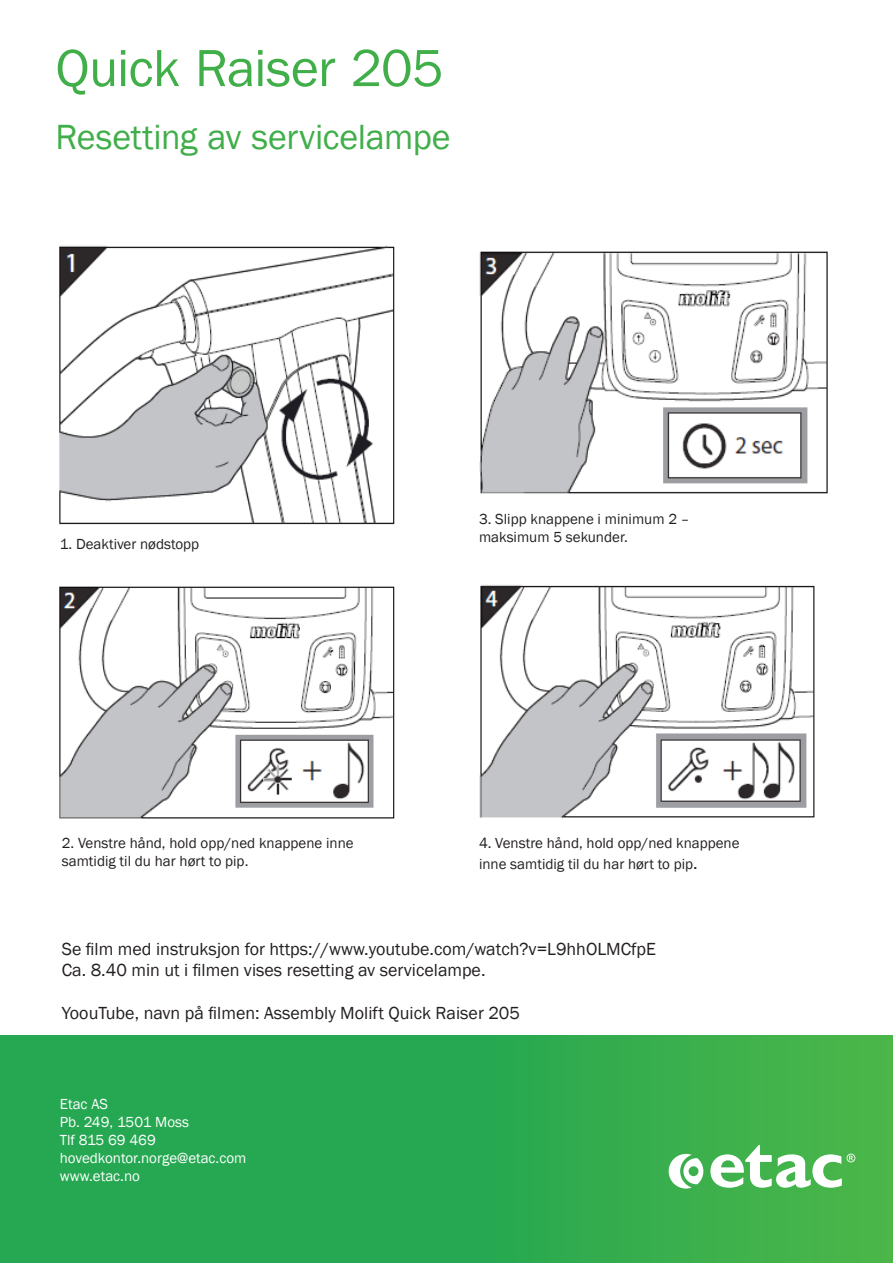
<style>
.page{position:relative;width:893px;height:1263px;background:#fff}
.page>*{position:absolute;margin:0;border:0;box-sizing:border-box;transform-origin:0 0}
.Headline3_white_2009{font:54px "Franklin Gothic";letter-spacing:-.015em;color:#40ae49}
.Headline3_white_2009-2{font:36px "Franklin Gothic";letter-spacing:-.01em;color:#40ae49}
.t1{font:18px "Franklin Gothic";color:#231f20}
.t2{font:15px/18px "Franklin Gothic";color:#231f20}
.t3{font:15px "Franklin Gothic";color:#fff}
.s1{font-size:18px}
</style>
<div class="page">
<div style="left:0;top:1035px;width:893px;height:228px;background:linear-gradient(to right,#1ba453,#42b24b)"></div>
<svg style="left:710px;top:1145px;width:145px;height:43px"></svg>
<svg style="left:669px;top:1154px;width:34px;height:34px"></svg>
<img style="left:479px;top:585px;width:336px;height:234px">
<img style="left:60px;top:245px;width:335px;height:280px">
<img style="left:60px;top:586px;width:335px;height:233px">
<img style="left:479px;top:251px;width:349px;height:243px">
<p class="Headline3_white_2009" style="left:56px;top:35px;width:390px">Quick Raiser 205</p>
<p class="Headline3_white_2009-2" style="left:56px;top:115px;width:397px">Resetting av servicelampe</p>
<p class="t2" style="left:60px;top:535px;width:141px">1. Deaktiver nødstopp</p>
<p class="t2" style="left:62px;top:834px;width:293px">2. Venstre hånd, hold opp/ned knappene inne samtidig til du har hørt to pip.</p>
<p class="t2" style="left:479px;top:510px;width:212px">3. Slipp knappene i minimum 2 – maksimum 5 sekunder.</p>
<p class="t2" style="left:479px;top:832px;width:262px;line-height:21.6px">4. Venstre hånd, hold opp/ned knappene inne samtidig til du har hørt to pip<span class="s1">.</span></p>
<p class="t1" style="left:62px;top:937px;width:596px">Se film med instruksjon for https://www.youtube.com/watch?v=L9hhOLMCfpE</p>
<p class="t1" style="left:62px;top:959px;width:425px">Ca. 8.40 min ut i filmen vises resetting av servicelampe.</p>
<p class="t1" style="left:62px;top:1002px;width:460px">YoouTube, navn på filmen: Assembly Molift Quick Raiser 205</p>
<p class="t3" style="left:60px;top:1095px;width:50px">Etac AS</p>
<p class="t3" style="left:60px;top:1113px;width:131px">Pb. 249, 1501 Moss</p>
<p class="t3" style="left:60px;top:1131px;width:98px">Tlf 815 69 469</p>
<p class="t3" style="left:60px;top:1149px;width:188px">hovedkontor.norge@etac.com</p>
<p class="t3" style="left:60px;top:1167px;width:82px">www.etac.no</p>
</div>
